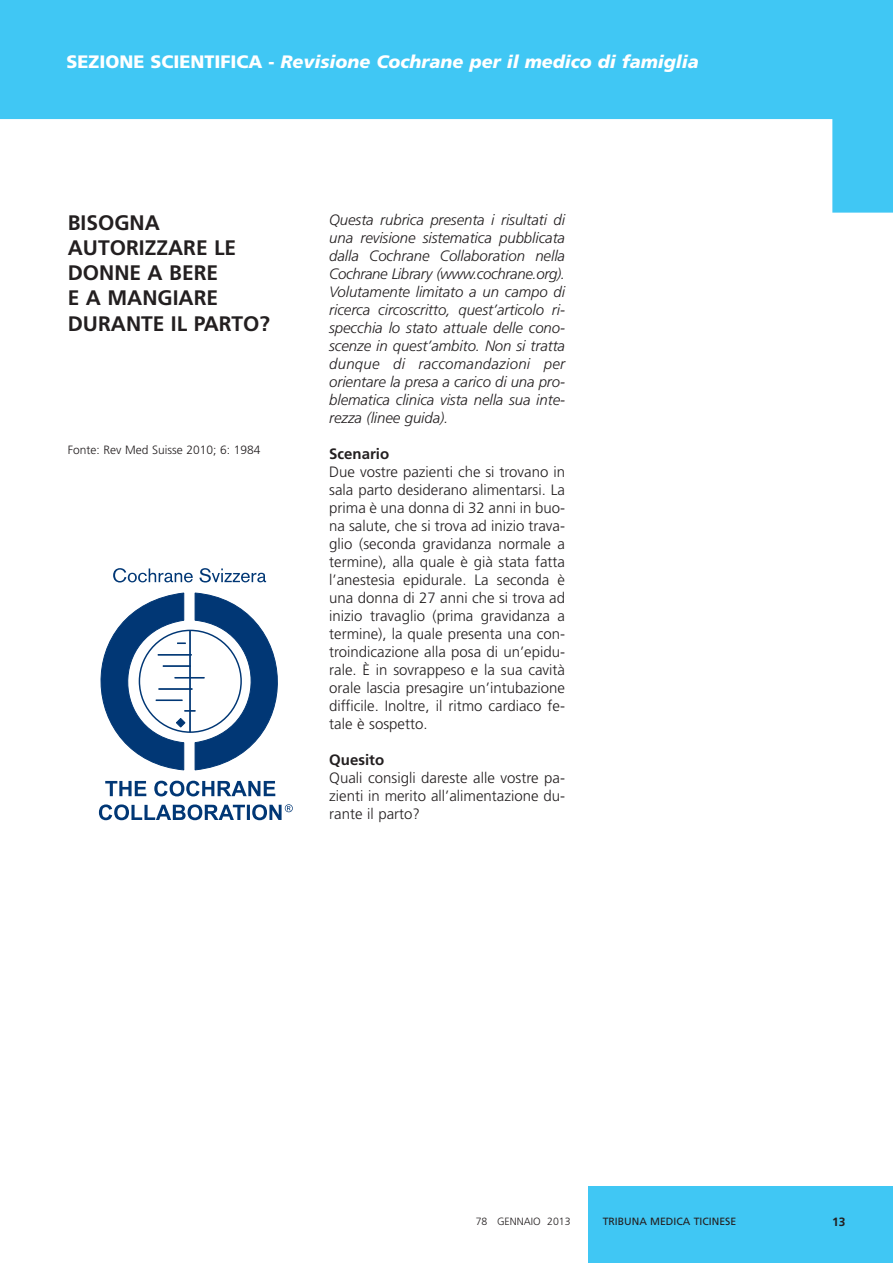
<style>
.page{position:relative;width:893px;height:1263px;background:#fff}
.page>*{position:absolute;margin:0;border:0;box-sizing:border-box;transform-origin:0 0}
.t1{font:700 21px/25.2px "Frutiger";color:#231f20}
.t2{font:italic 900 18px "Frutiger";color:#fff}
.t3{font:300 15px/18px "Frutiger";color:#231f20;text-align:justify}
.t4{font:italic 300 15px/18px "Frutiger";letter-spacing:-.005em;color:#231f20;text-align:justify}
.t5{font:700 15px "Frutiger";color:#231f20}
.t6{font:300 12px "Frutiger";color:#231f20}
.t7{font:700 12px "Frutiger";color:#231f20}
.t8{font:10.5px "Frutiger";color:#231f20}
.t9{font:300 10.5px "Frutiger";color:#231f20}
.s1{font-style:normal}
</style>
<div class="page">
<svg style="left:0;top:0;width:893px;height:213px;fill:#40c7f4"></svg>
<div style="left:588px;top:1186px;width:305px;height:77px;background:#40c7f4"></div>
<svg style="left:100px;top:593px;width:178px;height:177px"></svg>
<svg style="left:99px;top:781px;width:194px;height:39px"></svg>
<svg style="left:113px;top:568px;width:80px;height:14px"></svg>
<svg style="left:199px;top:568px;width:67px;height:14px"></svg>
<p class="t2" style="left:66px;top:55px;width:634px"><span class="s1">SEZIONE SCIENTIFICA -</span> Revisione Cochrane per il medico di famiglia</p>
<h1 class="t1" style="left:68px;top:212px;width:204px">BISOGNA<br>AUTORIZZARE LE<br>DONNE A BERE<br>E A MANGIARE<br>DURANTE IL PARTO?</h1>
<p class="t6" style="left:68px;top:444px;width:194px">Fonte: Rev Med Suisse 2010; 6: 1984</p>
<p class="t4" style="left:329px;top:212px;width:237px">Questa rubrica presenta i risultati di una revisione sistematica pubblicata dalla Cochrane Collaboration nella Cochrane Library (www.cochrane.org).<br>Volutamente limitato a un campo di ricerca circoscritto, quest’articolo ri&shy;specchia lo stato attuale delle cono&shy;scenze in quest’ambito. Non si tratta dunque di raccomandazioni per orientare la presa a carico di una pro&shy;blematica clinica vista nella sua inte&shy;rezza (linee guida).</p>
<p class="t5" style="left:329px;top:448px;width:62px">Scenario</p>
<p class="t3" style="left:329px;top:464px;width:237px">Due vostre pazienti che si trovano in sala parto desiderano alimentarsi. La prima è una donna di 32 anni in buo&shy;na salute, che si trova ad inizio trava&shy;glio (seconda gravidanza normale a termine), alla quale è già stata fatta l’anestesia epidurale. La seconda è una donna di 27 anni che si trova ad inizio travaglio (prima gravidanza a termine), la quale presenta una con&shy;troindicazione alla posa di un’epidu&shy;rale. È in sovrappeso e la sua cavità orale lascia presagire un’intubazione difficile. Inoltre, il ritmo cardiaco fe&shy;tale è sospetto.</p>
<p class="t5" style="left:329px;top:754px;width:56px">Quesito</p>
<p class="t3" style="left:329px;top:770px;width:237px">Quali consigli dareste alle vostre pa&shy;zienti in merito all’alimentazione du&shy;rante il parto?</p>
<p class="t9" style="left:476px;top:1216px;width:96px">78 GENNAIO 2013</p>
<p class="t8" style="left:603px;top:1216px;width:135px">TRIBUNA MEDICA TICINESE</p>
<p class="t7" style="left:832px;top:1216px;width:15px">13</p>
</div>
